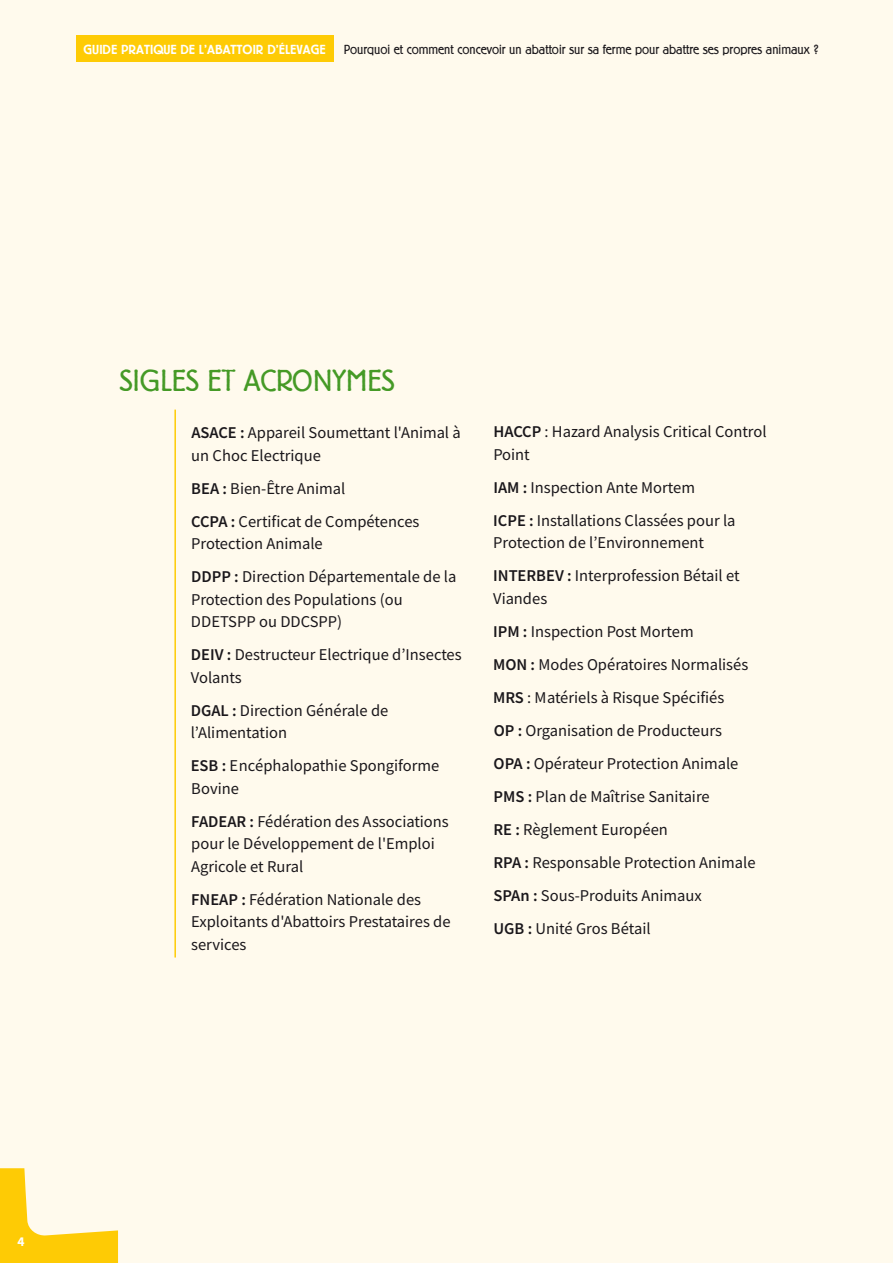
<style>
.page{position:relative;width:893px;height:1263px;background:#fffaed}
.page>*{position:absolute;margin:0;border:0;box-sizing:border-box;transform-origin:0 0}
.t1{font:300 30px "Berliner Grotesk";color:#459a26}
.t2{font:16.5px/33px "Source Sans Pro";color:#1a171b}
.t3{font:700 13.5px "Source Sans Pro";color:#fff}
.t4{font:300 13.05px "Berliner Grotesk";color:#1a171b}
.t5{font:500 13.05px "Berliner Grotesk";color:#fff}
.s1{font-weight:600}
</style>
<div class="page">
<svg style="left:0;top:1168px;width:118px;height:95px"></svg>
<div style="left:77px;top:36px;width:257px;height:26px;background:#fecb05"></div>
<hr style="left:174px;top:410px;width:2px;height:547px;background:#fecb05">
<p class="t5" style="left:84px;top:44px;width:244px">GUIDE PRATIQUE DE L’ABATTOIR D’ÉLEVAGE</p>
<p class="t4" style="left:344px;top:44px;width:476px">Pourquoi et comment concevoir un abattoir sur sa ferme pour abattre ses propres animaux ?</p>
<h1 class="t1" style="left:119px;top:369px;width:277px">SIGLES ET ACRONYMES</h1>
<p class="t2" style="left:191px;top:421px;width:271px;line-height:22.5px"><span class="s1">ASACE :</span> Appareil Soumettant l'Animal à un Choc Electrique</p>
<p class="t2" style="left:191px;top:471px;width:230px"><span class="s1">BEA :</span> Bien-Être Animal<br><span class="s1">CCPA :</span> Certificat de Compétences</p>
<p class="t2" style="left:191px;top:527px;width:267px">Protection Animale<br><span class="s1">DDPP :</span> Direction Départementale de la</p>
<p class="t2" style="left:191px;top:588px;width:213px;line-height:22.5px">Protection des Populations (ou<br>DDETSPP ou DDCSPP)</p>
<p class="t2" style="left:191px;top:643px;width:272px;line-height:22.5px"><span class="s1">DEIV :</span> Destructeur Electrique d’Insectes<br>Volants</p>
<p class="t2" style="left:191px;top:699px;width:199px;line-height:22.5px"><span class="s1">DGAL :</span> Direction Générale de l’Alimentation</p>
<p class="t2" style="left:191px;top:754px;width:250px;line-height:22.5px"><span class="s1">ESB :</span> Encéphalopathie Spongiforme<br>Bovine</p>
<p class="t2" style="left:191px;top:810px;width:259px;line-height:22.5px"><span class="s1">FADEAR :</span> Fédération des Associations pour le Développement de l'Emploi<br>Agricole et Rural</p>
<p class="t2" style="left:191px;top:888px;width:261px;line-height:22.5px"><span class="s1">FNEAP :</span> Fédération Nationale des<br>Exploitants d'Abattoirs Prestataires de services</p>
<p class="t2" style="left:493px;top:420px;width:275px;line-height:22.5px"><span class="s1">HACCP</span> : Hazard Analysis Critical Control<br>Point</p>
<p class="t2" style="left:493px;top:470px;width:244px"><span class="s1">IAM :</span> Inspection Ante Mortem<br><span class="s1">ICPE :</span> Installations Classées pour la</p>
<p class="t2" style="left:493px;top:526px;width:248px">Protection de l’Environnement<br><span class="s1">INTERBEV :</span> Interprofession Bétail et</p>
<p class="t2" style="left:493px;top:581px;width:264px">Viandes<br><span class="s1">IPM :</span> Inspection Post Mortem<br><span class="s1">MON :</span> Modes Opératoires Normalisés<br><span class="s1">MRS</span> : Matériels à Risque Spécifiés<br><span class="s1">OP :</span> Organisation de Producteurs<br><span class="s1">OPA :</span> Opérateur Protection Animale<br><span class="s1">PMS :</span> Plan de Maîtrise Sanitaire<br><span class="s1">RE :</span> Règlement Européen<br><span class="s1">RPA :</span> Responsable Protection Animale<br><span class="s1">SPAn :</span> Sous-Produits Animaux<br><span class="s1">UGB :</span> Unité Gros Bétail</p>
<p class="t3" style="left:17px;top:1233px;width:9px">4</p>
</div>
